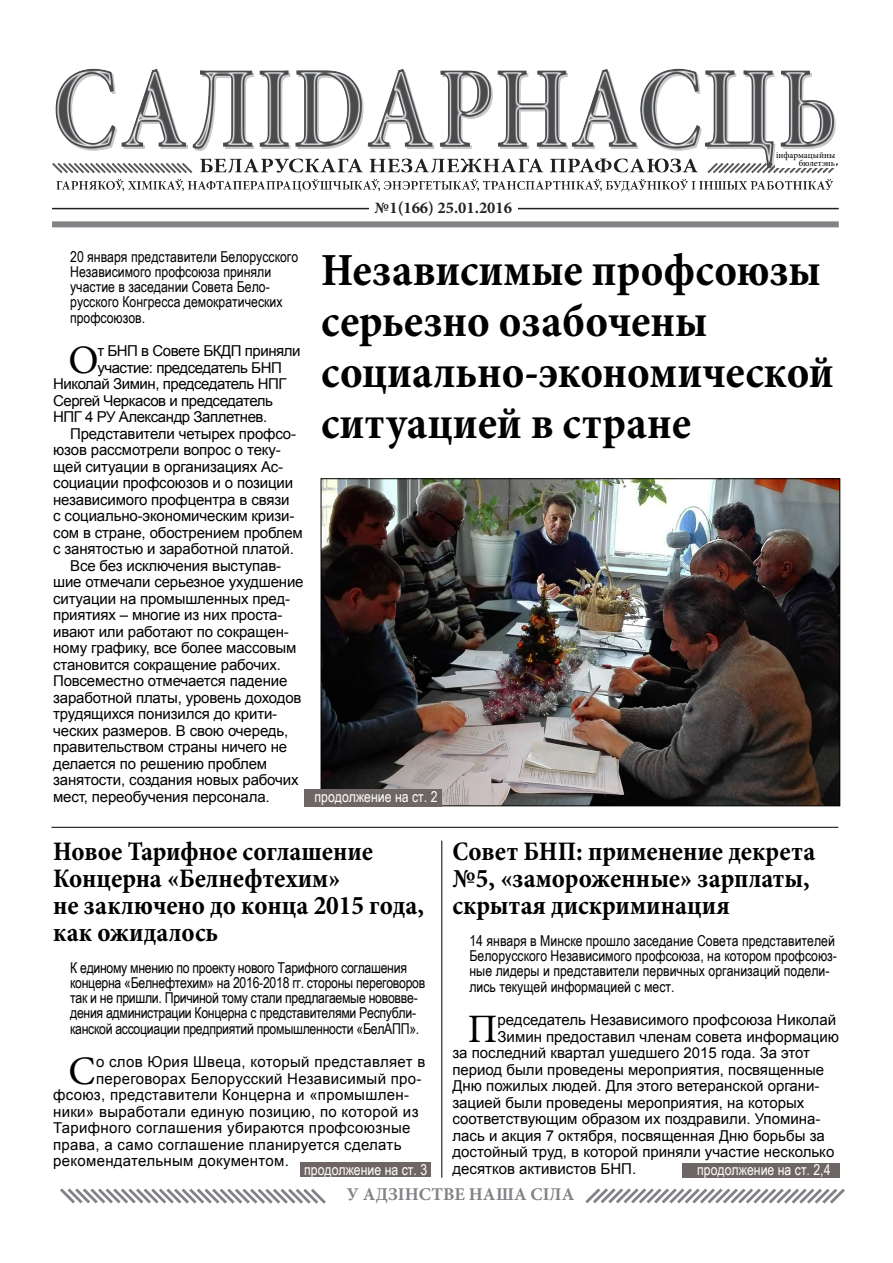
<style>
.page{position:relative;width:893px;height:1263px;background:#fff}
.page>*{position:absolute;margin:0;border:0;box-sizing:border-box;transform-origin:0 0}
.Загаловок{font:700 condensed 46.5px "Minion Pro";color:#000}
.t1{font:40.35px "Minion Pro";color:#000}
.Загаловок-2{font:700 condensed 27px/27px "Minion Pro";color:#000}
.t2{font:700 18px "Minion Pro";color:#808285}
.t3{font:700 16.5px "Minion Pro";color:#231f20}
.t4{font:15px/16.5px "Arial";letter-spacing:-.01em;color:#000}
.лид{font:15px/15px "Arial Narrow";color:#000}
.t5{font:15px "Arial";letter-spacing:.02em;color:#000}
.лид-2{font:15px/15px "Arial Narrow";letter-spacing:-.02em;color:#000}
.t6{font:15px "Arial";letter-spacing:-.03em;color:#000}
.Загаловок-3{font:15px "Arial Narrow";color:#fff}
.t7{font:9px "Minion Pro";color:#000}
</style>
<div class="page">
<img style="left:52px;top:68px;width:787px;height:124px">
<hr style="left:52px;top:208px;width:787px;height:1px;background:#231f20">
<div style="left:369px;top:201px;width:149px;height:16px;background:#fff"></div>
<div style="left:52px;top:221px;width:787px;height:6px;background:#808285"></div>
<svg style="left:60px;top:1188px;width:266px;height:16px"></svg>
<svg style="left:585px;top:1188px;width:260px;height:16px"></svg>
<div style="left:775px;top:152px;width:60px;height:16px;background:#fff"></div>
<div style="left:300px;top:1162px;width:131px;height:15px;background:#6e6664"></div>
<div style="left:682px;top:1163px;width:158px;height:15px;background:#6e6664"></div>
<hr style="left:51px;top:827px;width:787px;height:1px;background:#000">
<hr style="left:442px;top:840px;width:1px;height:338px;background:#000">
<img style="left:323px;top:480px;width:515px;height:324px">
<div style="left:304px;top:789px;width:138px;height:17px;background:#6e6664"></div>
<p class="t3" style="left:375px;top:196px;width:139px">№1(166) 25.01.2016</p>
<p class="t7" style="left:776px;top:150px;width:61px">інфармацыйны</p>
<p class="t7" style="left:799px;top:157px;width:38px">бюлетэнь</p>
<p class="лид" style="left:70px;top:248px;width:230px">20 января представители Белорусского Независимого профсоюза приняли участие в заседании Совета Бело&shy;русского Конгресса демократических</p>
<p class="лид" style="left:70px;top:310px;width:77px">профсоюзов.</p>
<p class="t1" style="left:68px;top:333px;width:32px">О</p>
<p class="t6" style="left:97px;top:341px;width:205px">т БНП в Совете БКДП приняли</p>
<p class="t6" style="left:97px;top:358px;width:186px">участие: председатель БНП</p>
<p class="t6" style="left:53px;top:374px;width:235px">Николай Зимин, председатель НПГ</p>
<p class="t6" style="left:53px;top:391px;width:221px">Сергей Черкасов и председатель</p>
<p class="t6" style="left:53px;top:407px;width:216px">НПГ 4 РУ Александр Заплетнев.</p>
<p class="t4" style="left:53px;top:425px;width:251px;text-indent:17px">Представители четырех профсо&shy;юзов рассмотрели вопрос о теку&shy;щей ситуации в организациях Ас&shy;социации профсоюзов и о позиции независимого профцентра в связи<br>с социально-экономическим кризи&shy;сом в стране, обострением проблем с занятостью и заработной платой.</p>
<p class="t4" style="left:53px;top:557px;width:252px;text-indent:17px">Все без исключения выступав&shy;шие отмечали серьезное ухудшение ситуации на промышленных пред&shy;приятиях – многие из них проста&shy;ивают или работают по сокращен&shy;ному графику, все более массовым становится сокращение рабочих.<br>Повсеместно отмечается падение заработной платы, уровень доходов трудящихся понизился до крити&shy;ческих размеров. В свою очередь, правительством страны ничего не делается по решению проблем занятости, создания новых рабочих мест, переобучения персонала.</p>
<p class="Загаловок" style="left:321px;top:238px;width:501px">Независимые профсоюзы</p>
<p class="Загаловок" style="left:321px;top:289px;width:388px">серьезно озабочены</p>
<p class="Загаловок" style="left:321px;top:340px;width:514px">социально-экономической</p>
<p class="Загаловок" style="left:321px;top:391px;width:372px">ситуацией в стране</p>
<p class="Загаловок-3" style="left:315px;top:786px;width:125px">продолжение на ст. 2</p>
<p class="Загаловок-2" style="left:53px;top:838px;width:321px">Новое Тарифное соглашение</p>
<p class="Загаловок-2" style="left:53px;top:865px;width:289px">Концерна «Белнефтехим»</p>
<p class="Загаловок-2" style="left:53px;top:892px;width:372px">не заключено до конца 2015 года, как ожидалось</p>
<p class="лид-2" style="left:70px;top:959px;width:357px">К единому мнению по проекту нового Тарифного соглашения концерна «Белнефтехим» на 2016-2018 гг. стороны переговоров так и не пришли. Причиной тому стали предлагаемые нововве&shy;дения администрации Концерна с представителями Республи-</p>
<p class="лид-2" style="left:70px;top:1021px;width:351px">канской ассоциации предприятий промышленности «БелАПП».</p>
<p class="t1" style="left:68px;top:1044px;width:28px">С</p>
<p class="t5" style="left:96px;top:1052px;width:331px">о слов Юрия Швеца, который представляет в</p>
<p class="Загаловок-2" style="left:452px;top:838px;width:364px">Совет БНП: применение декрета №5, «замороженные» зарплаты, скрытая дискриминация</p>
<p class="лид" style="left:469px;top:932px;width:369px">14 января в Минске прошло заседание Совета представителей<br>Белорусского Независимого профсоюза, на котором профсоюз&shy;ные лидеры и представители первичных организаций подели-</p>
<p class="лид" style="left:469px;top:979px;width:207px">лись текущей информацией с мест.</p>
<p class="t1" style="left:468px;top:1002px;width:31px">П</p>
<p class="t4" style="left:498px;top:1012px;width:340px">редседатель Независимого профсоюза Николай</p>
<p class="t4" style="left:498px;top:1028px;width:343px">Зимин предоставил членам совета информацию</p>
<p class="t4" style="left:452px;top:1045px;width:359px">за последний квартал ушедшего 2015 года. За этот</p>
<p class="t4" style="left:452px;top:1061px;width:373px">период были проведены мероприятия, посвященные</p>
<p class="t4" style="left:452px;top:1078px;width:369px">Дню пожилых людей. Для этого ветеранской органи-</p>
<p class="t4" style="left:452px;top:1094px;width:353px">зацией были проведены мероприятия, на которых</p>
<p class="t4" style="left:452px;top:1111px;width:369px">соответствующим образом их поздравили. Упомина-</p>
<p class="t4" style="left:452px;top:1127px;width:374px">лась и акция 7 октября, посвященная Дню борьбы за</p>
<p class="t4" style="left:452px;top:1144px;width:383px">достойный труд, в которой приняли участие несколько</p>
<p class="t4" style="left:452px;top:1160px;width:185px">десятков активистов БНП.</p>
<p class="t5" style="left:96px;top:1069px;width:327px">переговорах Белорусский Независимый про-</p>
<p class="t5" style="left:53px;top:1085px;width:357px">фсоюз, представители Концерна и «промышлен-</p>
<p class="t5" style="left:53px;top:1102px;width:367px">ники» выработали единую позицию, по которой из</p>
<p class="t5" style="left:53px;top:1118px;width:359px">Тарифного соглашения убираются профсоюзные</p>
<p class="t5" style="left:53px;top:1135px;width:350px">права, а само соглашение планируется сделать</p>
<p class="t5" style="left:53px;top:1151px;width:237px">рекомендательным документом.</p>
<p class="Загаловок-3" style="left:304px;top:1158px;width:125px">продолжение на ст. 3</p>
<p class="Загаловок-3" style="left:697px;top:1159px;width:135px">продолжение на ст. 2,4</p>
<p class="t2" style="left:347px;top:1182px;width:229px">У АДЗІНСТВЕ НАША СІЛА</p>
</div>
